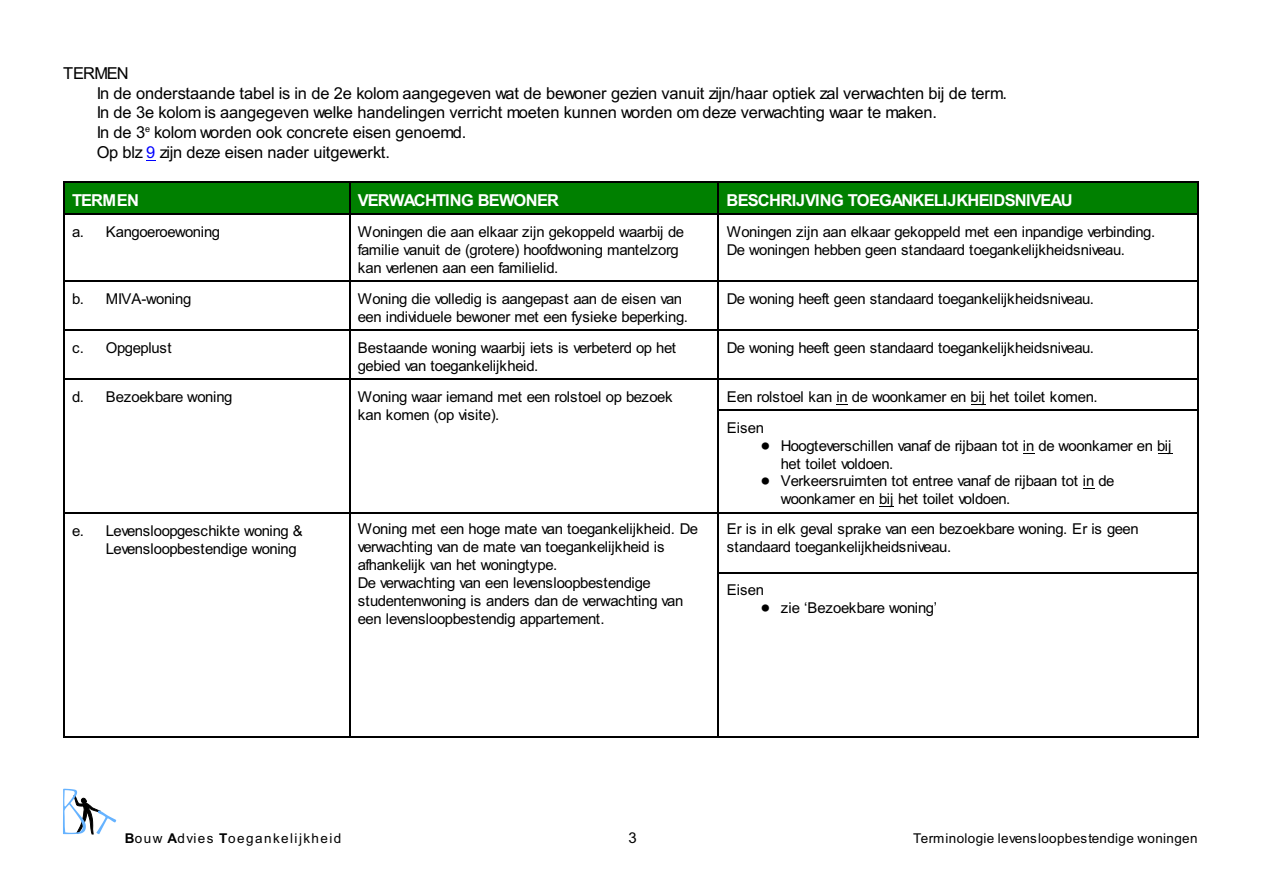
<style>
.page{position:relative;width:1263px;height:893px;background:#fff}
.page>*{position:absolute;margin:0;border:0;box-sizing:border-box;transform-origin:0 0}
.t1{font:16.5px/19.6px "Arial";letter-spacing:-.01em;color:#000}
.t2{font:700 16.5px "Arial";letter-spacing:-.04em;color:#fff}
.t3{font:15px/18px "Arial";letter-spacing:-.03em;color:#000}
.t4{font:13.5px "Arial";letter-spacing:.025em;color:#000}
.t5{font:13.5px "Arial";letter-spacing:.11em;color:#000}
.s1{color:#00f}
.s2{font-weight:700}
</style>
<div class="page">
<div style="left:63px;top:181px;width:286px;height:33px;background:#008000"></div>
<hr style="left:63px;top:181px;width:1px;height:33px;background:#000">
<hr style="left:63px;top:181px;width:286px;height:1px;background:#000">
<div style="left:349px;top:181px;width:368px;height:33px;background:#008000"></div>
<hr style="left:349px;top:181px;width:1px;height:33px;background:#000">
<hr style="left:349px;top:181px;width:368px;height:1px;background:#000">
<div style="left:717px;top:181px;width:481px;height:33px;background:#008000"></div>
<hr style="left:717px;top:181px;width:2px;height:33px;background:#000">
<hr style="left:1197px;top:181px;width:1px;height:33px;background:#000">
<hr style="left:717px;top:181px;width:481px;height:1px;background:#000">
<hr style="left:63px;top:214px;width:1px;height:66px;background:#000">
<hr style="left:63px;top:214px;width:286px;height:1px;background:#000">
<hr style="left:349px;top:214px;width:1px;height:66px;background:#000">
<hr style="left:349px;top:214px;width:368px;height:1px;background:#000">
<hr style="left:717px;top:214px;width:2px;height:66px;background:#000">
<hr style="left:1197px;top:214px;width:1px;height:66px;background:#000">
<hr style="left:717px;top:214px;width:481px;height:1px;background:#000">
<hr style="left:63px;top:280px;width:1px;height:49px;background:#000">
<hr style="left:63px;top:280px;width:286px;height:1px;background:#000">
<hr style="left:349px;top:280px;width:1px;height:49px;background:#000">
<hr style="left:349px;top:280px;width:368px;height:1px;background:#000">
<hr style="left:717px;top:280px;width:2px;height:49px;background:#000">
<hr style="left:1197px;top:280px;width:1px;height:49px;background:#000">
<hr style="left:717px;top:280px;width:481px;height:1px;background:#000">
<hr style="left:63px;top:330px;width:1px;height:48px;background:#000">
<hr style="left:63px;top:330px;width:286px;height:1px;background:#000">
<hr style="left:349px;top:330px;width:1px;height:48px;background:#000">
<hr style="left:349px;top:330px;width:368px;height:1px;background:#000">
<hr style="left:717px;top:330px;width:2px;height:48px;background:#000">
<hr style="left:1197px;top:330px;width:1px;height:48px;background:#000">
<hr style="left:717px;top:330px;width:481px;height:1px;background:#000">
<hr style="left:63px;top:378px;width:1px;height:31px;background:#000">
<hr style="left:63px;top:378px;width:286px;height:1px;background:#000">
<hr style="left:349px;top:378px;width:1px;height:31px;background:#000">
<hr style="left:349px;top:378px;width:368px;height:1px;background:#000">
<hr style="left:717px;top:378px;width:2px;height:31px;background:#000">
<hr style="left:1197px;top:378px;width:1px;height:31px;background:#000">
<hr style="left:717px;top:378px;width:481px;height:1px;background:#000">
<hr style="left:63px;top:410px;width:1px;height:102px;background:#000">
<hr style="left:349px;top:410px;width:1px;height:102px;background:#000">
<hr style="left:717px;top:410px;width:2px;height:102px;background:#000">
<hr style="left:1197px;top:410px;width:1px;height:102px;background:#000">
<hr style="left:717px;top:410px;width:481px;height:1px;background:#000">
<hr style="left:63px;top:512px;width:1px;height:60px;background:#000">
<hr style="left:63px;top:512px;width:286px;height:1px;background:#000">
<hr style="left:349px;top:512px;width:1px;height:60px;background:#000">
<hr style="left:349px;top:512px;width:368px;height:1px;background:#000">
<hr style="left:717px;top:512px;width:2px;height:60px;background:#000">
<hr style="left:1197px;top:512px;width:1px;height:60px;background:#000">
<hr style="left:717px;top:512px;width:481px;height:1px;background:#000">
<hr style="left:63px;top:573px;width:1px;height:165px;background:#000">
<hr style="left:63px;top:736px;width:286px;height:2px;background:#000">
<hr style="left:349px;top:573px;width:1px;height:165px;background:#000">
<hr style="left:349px;top:736px;width:368px;height:2px;background:#000">
<hr style="left:717px;top:573px;width:2px;height:165px;background:#000">
<hr style="left:1197px;top:573px;width:1px;height:165px;background:#000">
<hr style="left:717px;top:573px;width:481px;height:1px;background:#000">
<hr style="left:717px;top:736px;width:481px;height:2px;background:#000">
<svg style="left:836px;top:404px;width:12px;height:1px"></svg>
<svg style="left:971px;top:404px;width:14px;height:1px"></svg>
<svg style="left:1158px;top:453px;width:14px;height:1px"></svg>
<svg style="left:879px;top:506px;width:15px;height:1px"></svg>
<svg style="left:63px;top:789px;width:53px;height:45px"></svg>
<p class="t1" style="left:97px;top:65px;width:912px;text-indent:-34px">TERMEN<br>In de onderstaande tabel is in de 2e kolom aangegeven wat de bewoner gezien vanuit zijn/haar optiek zal verwachten bij de term.<br>In de 3e kolom is aangegeven welke handelingen verricht moeten kunnen worden om deze verwachting waar te maken.<br>In de 3<sup>e</sup> kolom worden ook concrete eisen genoemd.<br>Op blz <span class="s1">9</span> zijn deze eisen nader uitgewerkt.</p>
<p class="t2" style="left:72px;top:194px;width:68px">TERMEN</p>
<p class="t2" style="left:358px;top:194px;width:203px">VERWACHTING BEWONER</p>
<p class="t2" style="left:726px;top:194px;width:348px">BESCHRIJVING TOEGANKELIJKHEIDSNIVEAU</p>
<p class="t3" style="left:72px;top:225px;width:150px">a. Kangoeroewoning</p>
<p class="t3" style="left:358px;top:225px;width:328px">Woningen die aan elkaar zijn gekoppeld waarbij de familie vanuit de (grotere) hoofdwoning mantelzorg kan verlenen aan een familielid.</p>
<p class="t3" style="left:727px;top:225px;width:430px">Woningen zijn aan elkaar gekoppeld met een inpandige verbinding.<br>De woningen hebben geen standaard toegankelijkheidsniveau.</p>
<p class="t3" style="left:72px;top:291px;width:121px">b. MIVA-woning</p>
<p class="t3" style="left:358px;top:291px;width:332px">Woning die volledig is aangepast aan de eisen van een individuele bewoner met een fysieke beperking.</p>
<p class="t3" style="left:727px;top:291px;width:369px">De woning heeft geen standaard toegankelijkheidsniveau.</p>
<p class="t3" style="left:72px;top:340px;width:101px">c. Opgeplust</p>
<p class="t3" style="left:358px;top:340px;width:320px">Bestaande woning waarbij iets is verbeterd op het gebied van toegankelijkheid.</p>
<p class="t3" style="left:727px;top:340px;width:369px">De woning heeft geen standaard toegankelijkheidsniveau.</p>
<p class="t3" style="left:72px;top:389px;width:162px">d. Bezoekbare woning</p>
<p class="t3" style="left:358px;top:389px;width:316px">Woning waar iemand met een rolstoel op bezoek kan komen (op visite).</p>
<p class="t3" style="left:727px;top:382px;width:372px;line-height:31.5px">Een rolstoel kan in de woonkamer en bij het toilet komen.<br>Eisen</p>
<p class="t3" style="left:781px;top:438px;width:392px">Hoogteverschillen vanaf de rijbaan tot in de woonkamer en bij het toilet voldoen.<br>Verkeersruimten tot entree vanaf de rijbaan tot in de woonkamer en bij het toilet voldoen.</p>
<p class="t3" style="left:106px;top:523px;width:198px;text-indent:-34px">e. Levensloopgeschikte woning &amp;<br>Levensloopbestendige woning</p>
<p class="t3" style="left:358px;top:521px;width:342px">Woning met een hoge mate van toegankelijkheid. De verwachting van de mate van toegankelijkheid is afhankelijk van het woningtype.<br>De verwachting van een levensloopbestendige studentenwoning is anders dan de verwachting van een levensloopbestendig appartement.</p>
<p class="t3" style="left:727px;top:521px;width:413px">Er is in elk geval sprake van een bezoekbare woning. Er is geen standaard toegankelijkheidsniveau.</p>
<p class="t3" style="left:727px;top:582px;width:39px">Eisen</p>
<p class="t3" style="left:781px;top:600px;width:158px">zie ‘Bezoekbare woning’</p>
<p class="t5" style="left:125px;top:833px;width:218px"><span class="s2">B</span>ouw <span class="s2">A</span>dvies <span class="s2">T</span>oegankelijkheid</p>
<p class="t3" style="left:628px;top:830px;width:10px">3</p>
<p class="t4" style="left:913px;top:833px;width:286px">Terminologie levensloopbestendige woningen</p>
</div>
